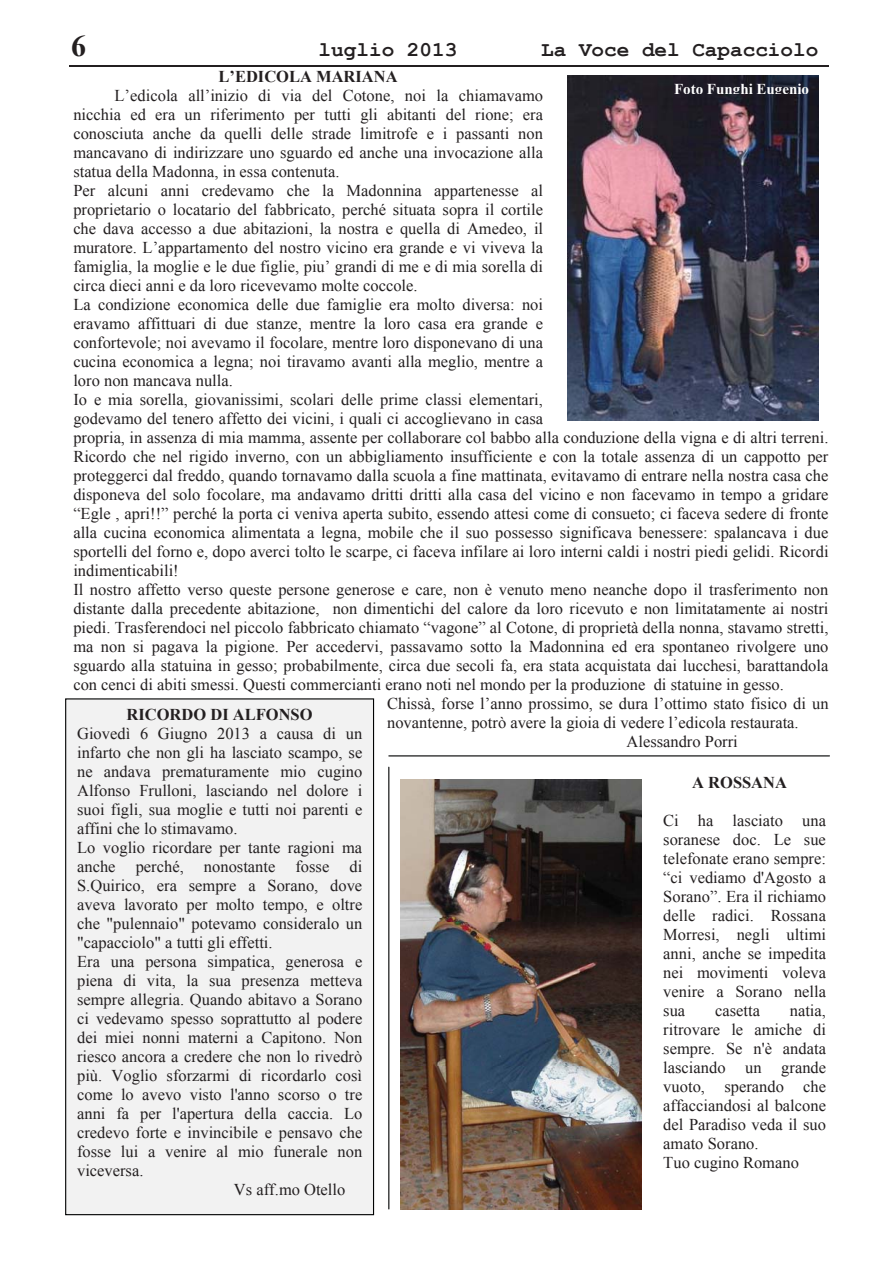
<style>
.page{position:relative;width:893px;height:1263px;background:#fff}
.page>*{position:absolute;margin:0;border:0;box-sizing:border-box;transform-origin:0 0}
.t1{font:700 30px "Times New Roman";color:#231f20}
.t2{font:700 21px "Courier New";color:#231f20}
.t3{font:16.5px/19px "Times New Roman";color:#231f20;text-align:justify}
.t4{font:700 16.5px "Times New Roman";color:#231f20}
.t5{font:700 15px "Times New Roman";color:#fff}
</style>
<div class="page">
<hr style="left:69px;top:65px;width:759px;height:2px;background:#231f20">
<div style="left:66px;top:699px;width:308px;height:516px;background:#f2f2f2"></div>
<div style="left:65px;top:698px;width:309px;height:517px;border:1px solid #010202"></div>
<img style="left:567px;top:75px;width:251px;height:345px">
<img style="left:401px;top:780px;width:241px;height:429px">
<hr style="left:389px;top:755px;width:440px;height:1px;background:#010202">
<hr style="left:388px;top:767px;width:1px;height:442px;background:#010202">
<h1 class="t1" style="left:71px;top:29px;width:16px">6</h1>
<p class="t2" style="left:319px;top:38px;width:140px">luglio 2013</p>
<p class="t2" style="left:541px;top:38px;width:279px">La Voce del Capacciolo</p>
<p class="t4" style="left:218px;top:67px;width:181px">L’EDICOLA MARIANA</p>
<p class="t3" style="left:115px;top:86px;width:430px">L’edicola all’inizio di via del Cotone, noi la chiamavamo</p>
<p class="t3" style="left:73px;top:105px;width:471px">nicchia ed era un riferimento per tutti gli abitanti del rione; era</p>
<p class="t3" style="left:73px;top:124px;width:471px">conosciuta anche da quelli delle strade limitrofe e i passanti non</p>
<p class="t3" style="left:73px;top:143px;width:471px">mancavano di indirizzare uno sguardo ed anche una invocazione alla</p>
<p class="t3" style="left:73px;top:162px;width:268px">statua della Madonna, in essa contenuta.</p>
<p class="t3" style="left:73px;top:181px;width:471px">Per alcuni anni credevamo che la Madonnina appartenesse al</p>
<p class="t3" style="left:73px;top:200px;width:471px">proprietario o locatario del fabbricato, perché situata sopra il cortile</p>
<p class="t3" style="left:73px;top:219px;width:471px">che dava accesso a due abitazioni, la nostra e quella di Amedeo, il</p>
<p class="t3" style="left:73px;top:238px;width:471px">muratore. L’appartamento del nostro vicino era grande e vi viveva la</p>
<p class="t3" style="left:73px;top:257px;width:471px">famiglia, la moglie e le due figlie, piu’ grandi di me e di mia sorella di</p>
<p class="t3" style="left:73px;top:276px;width:346px">circa dieci anni e da loro ricevevamo molte coccole.</p>
<p class="t3" style="left:73px;top:295px;width:471px">La condizione economica delle due famiglie era molto diversa: noi</p>
<p class="t3" style="left:73px;top:314px;width:471px">eravamo affittuari di due stanze, mentre la loro casa era grande e</p>
<p class="t3" style="left:73px;top:333px;width:471px">confortevole; noi avevamo il focolare, mentre loro disponevano di una</p>
<p class="t3" style="left:73px;top:352px;width:471px">cucina economica a legna; noi tiravamo avanti alla meglio, mentre a</p>
<p class="t3" style="left:73px;top:371px;width:161px">loro non mancava nulla.</p>
<p class="t3" style="left:73px;top:390px;width:471px">Io e mia sorella, giovanissimi, scolari delle prime classi elementari,</p>
<p class="t3" style="left:73px;top:409px;width:471px">godevamo del tenero affetto dei vicini, i quali ci accoglievano in casa</p>
<p class="t3" style="left:73px;top:428px;width:756px">propria, in assenza di mia mamma, assente per collaborare col babbo alla conduzione della vigna e di altri terreni.</p>
<p class="t3" style="left:73px;top:447px;width:756px">Ricordo che nel rigido inverno, con un abbigliamento insufficiente e con la totale assenza di un cappotto per</p>
<p class="t3" style="left:73px;top:466px;width:756px">proteggerci dal freddo, quando tornavamo dalla scuola a fine mattinata, evitavamo di entrare nella nostra casa che</p>
<p class="t3" style="left:73px;top:485px;width:757px">disponeva del solo focolare, ma andavamo dritti dritti alla casa del vicino e non facevamo in tempo a gridare</p>
<p class="t3" style="left:73px;top:504px;width:757px">“Egle , apri!!” perché la porta ci veniva aperta subito, essendo attesi come di consueto; ci faceva sedere di fronte</p>
<p class="t3" style="left:73px;top:523px;width:756px">alla cucina economica alimentata a legna, mobile che il suo possesso significava benessere: spalancava i due</p>
<p class="t3" style="left:73px;top:542px;width:757px">sportelli del forno e, dopo averci tolto le scarpe, ci faceva infilare ai loro interni caldi i nostri piedi gelidi. Ricordi</p>
<p class="t3" style="left:73px;top:561px;width:107px">indimenticabili!</p>
<p class="t3" style="left:73px;top:580px;width:756px">Il nostro affetto verso queste persone generose e care, non è venuto meno neanche dopo il trasferimento non</p>
<p class="t3" style="left:73px;top:599px;width:757px">distante dalla precedente abitazione, non dimentichi del calore da loro ricevuto e non limitatamente ai nostri</p>
<p class="t3" style="left:73px;top:618px;width:757px">piedi. Trasferendoci nel piccolo fabbricato chiamato “vagone” al Cotone, di proprietà della nonna, stavamo stretti,</p>
<p class="t3" style="left:73px;top:637px;width:757px">ma non si pagava la pigione. Per accedervi, passavamo sotto la Madonnina ed era spontaneo rivolgere uno</p>
<p class="t3" style="left:73px;top:656px;width:756px">sguardo alla statuina in gesso; probabilmente, circa due secoli fa, era stata acquistata dai lucchesi, barattandola</p>
<p class="t3" style="left:73px;top:675px;width:712px">con cenci di abiti smessi. Questi commercianti erano noti nel mondo per la produzione di statuine in gesso.</p>
<p class="t3" style="left:387px;top:694px;width:443px">Chissà, forse l’anno prossimo, se dura l’ottimo stato fisico di un</p>
<p class="t3" style="left:387px;top:713px;width:413px">novantenne, potrò avere la gioia di vedere l’edicola restaurata.</p>
<p class="t3" style="left:626px;top:732px;width:113px">Alessandro Porri</p>
<p class="t5" style="left:674px;top:80px;width:137px">Foto Funghi Eugenio</p>
<p class="t4" style="left:127px;top:706px;width:188px">RICORDO DI ALFONSO</p>
<p class="t3" style="left:77px;top:724px;width:287px">Giovedì 6 Giugno 2013 a causa di un</p>
<p class="t3" style="left:77px;top:743px;width:287px">infarto che non gli ha lasciato scampo, se</p>
<p class="t3" style="left:77px;top:762px;width:287px">ne andava prematuramente mio cugino</p>
<p class="t3" style="left:77px;top:781px;width:287px">Alfonso Frulloni, lasciando nel dolore i</p>
<p class="t3" style="left:77px;top:800px;width:287px">suoi figli, sua moglie e tutti noi parenti e</p>
<p class="t3" style="left:77px;top:819px;width:162px">affini che lo stimavamo.</p>
<p class="t3" style="left:77px;top:838px;width:287px">Lo voglio ricordare per tante ragioni ma</p>
<p class="t3" style="left:77px;top:857px;width:287px">anche perché, nonostante fosse di</p>
<p class="t3" style="left:77px;top:876px;width:287px">S.Quirico, era sempre a Sorano, dove</p>
<p class="t3" style="left:77px;top:895px;width:287px">aveva lavorato per molto tempo, e oltre</p>
<p class="t3" style="left:77px;top:914px;width:287px">che "pulennaio" potevamo consideralo un</p>
<p class="t3" style="left:77px;top:933px;width:197px">"capacciolo" a tutti gli effetti.</p>
<p class="t3" style="left:77px;top:952px;width:287px">Era una persona simpatica, generosa e</p>
<p class="t3" style="left:77px;top:971px;width:287px">piena di vita, la sua presenza metteva</p>
<p class="t3" style="left:77px;top:990px;width:287px">sempre allegria. Quando abitavo a Sorano</p>
<p class="t3" style="left:77px;top:1009px;width:287px">ci vedevamo spesso soprattutto al podere</p>
<p class="t3" style="left:77px;top:1028px;width:287px">dei miei nonni materni a Capitono. Non</p>
<p class="t3" style="left:77px;top:1047px;width:287px">riesco ancora a credere che non lo rivedrò</p>
<p class="t3" style="left:77px;top:1066px;width:287px">più. Voglio sforzarmi di ricordarlo così</p>
<p class="t3" style="left:77px;top:1085px;width:287px">come lo avevo visto l'anno scorso o tre</p>
<p class="t3" style="left:77px;top:1104px;width:287px">anni fa per l'apertura della caccia. Lo</p>
<p class="t3" style="left:77px;top:1123px;width:287px">credevo forte e invincibile e pensavo che</p>
<p class="t3" style="left:77px;top:1142px;width:287px">fosse lui a venire al mio funerale non</p>
<p class="t3" style="left:77px;top:1161px;width:68px">viceversa.</p>
<p class="t3" style="left:234px;top:1180px;width:113px">Vs aff.mo Otello</p>
<p class="t4" style="left:692px;top:773px;width:96px">A ROSSANA</p>
<p class="t3" style="left:663px;top:811px;width:164px">Ci ha lasciato una soranese doc. Le sue telefonate erano sempre: “ci vediamo d'Agosto a Sorano”. Era il richiamo delle radici. Rossana Morresi, negli ultimi anni, anche se impedita nei movimenti voleva venire a Sorano nella sua</p>
<p class="t3" style="left:663px;top:1001px;width:164px;text-align:left;text-indent:126px">natia, ritrovare le amiche di sempre. Se n'è andata lasciando un grande vuoto, sperando che affacciandosi al balcone del Paradiso veda il suo amato Sorano.<br>Tuo cugino Romano</p>
<p class="t3" style="left:715px;top:1001px;width:46px">casetta</p>
</div>
